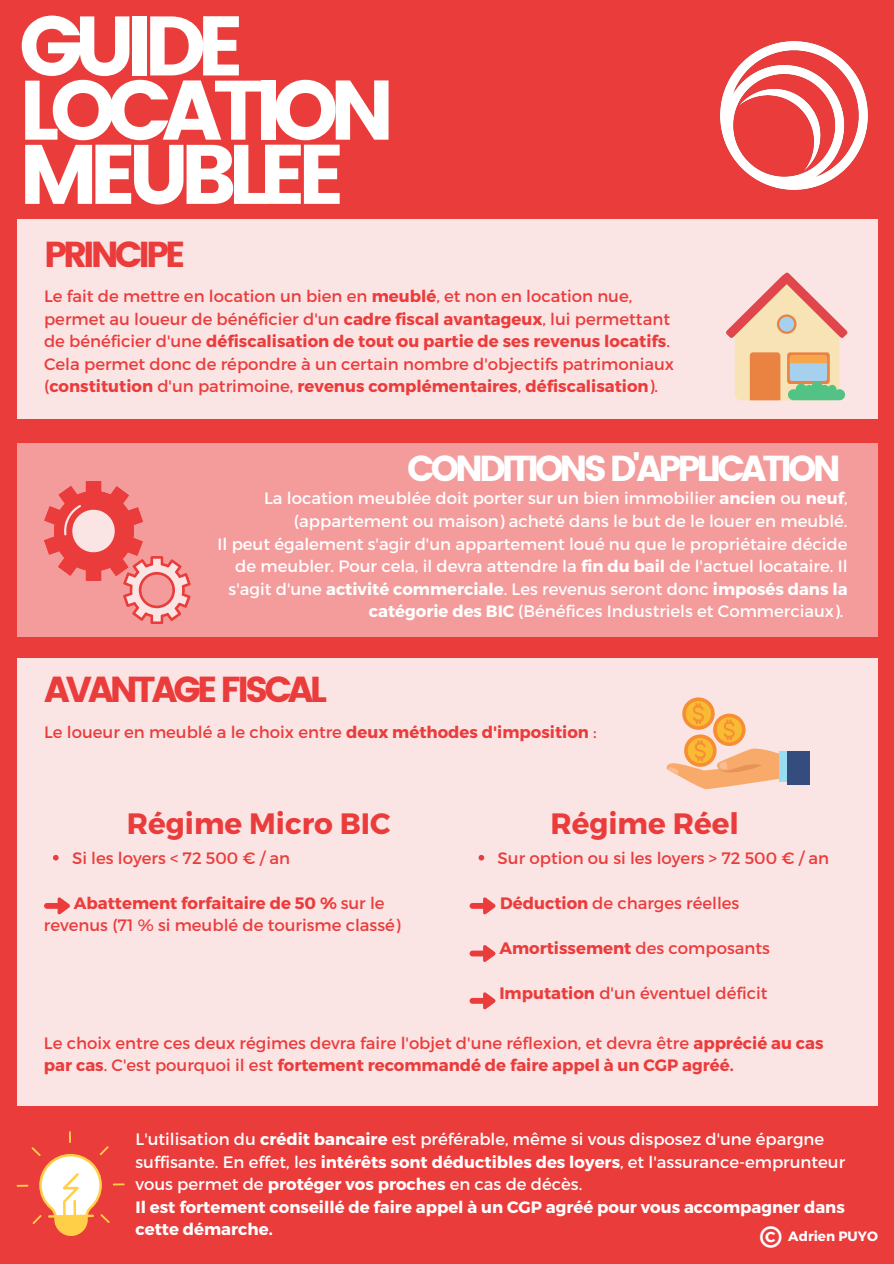
<style>
.page{position:relative;width:894px;height:1264px;background:#fff}
.page>*{position:absolute;margin:0;border:0;box-sizing:border-box;transform-origin:0 0}
.t1{font:84px/64.2px "Poppins";letter-spacing:-.11em;color:#fff}
.t2{font:36px "Poppins";letter-spacing:-.11em;color:#fff}
.t3{font:36px "Poppins";letter-spacing:-.11em;color:#eb3c3c}
.t4{font:700 31.5px "Montserrat";color:#fff}
.t5{font:700 29.4px "Montserrat";color:#eb3c3c}
.t6{font:16.5px/22.5px "Montserrat";color:#eb3c3c}
.t7{font:16.5px/22.5px "Montserrat";color:#fff;text-align:right}
.t8{font:700 16.5px/22.5px "Montserrat";color:#fff}
.t9{font:700 16.5px "Montserrat";color:#eb3c3c}
.t10{font:700 13.5px "Montserrat";color:#fff}
.s1{font-weight:700}
.s2{font-weight:400}
</style>
<div class="page">
<div style="left:0;top:0;width:893px;height:1263px;background:#eb3c3c"></div>
<div style="left:17px;top:219px;width:860px;height:200px;background:#fbe4e4"></div>
<div style="left:17px;top:443px;width:860px;height:193px;background:#f49c9c"></div>
<div style="left:17px;top:658px;width:860px;height:447px;background:#fbe4e4"></div>
<svg style="left:17px;top:1131px;width:107px;height:104px"></svg>
<svg style="left:44px;top:897px;width:26px;height:17px"></svg>
<svg style="left:53px;top:854px;width:6px;height:6px"></svg>
<svg style="left:478px;top:854px;width:6px;height:6px"></svg>
<svg style="left:469px;top:897px;width:26px;height:17px"></svg>
<svg style="left:469px;top:992px;width:26px;height:17px"></svg>
<svg style="left:469px;top:945px;width:26px;height:17px"></svg>
<svg style="left:726px;top:272px;width:121px;height:128px"></svg>
<svg style="left:44px;top:481px;width:146px;height:143px"></svg>
<div style="left:779px;top:751px;width:10px;height:31px;background:#98ddf1"></div>
<div style="left:786px;top:751px;width:23px;height:33px;background:#344c7e"></div>
<svg style="left:682px;top:697px;width:32px;height:32px"></svg>
<svg style="left:685px;top:701px;width:25px;height:25px"></svg>
<svg style="left:666px;top:704px;width:113px;height:85px"></svg>
<img style="left:720px;top:42px;width:147px;height:147px">
<p class="t1" style="left:19px;top:14px;width:227px">GUIDE</p>
<p class="t1" style="left:19px;top:79px;width:377px">LOCATION<br>MEUBLEE</p>
<p class="t3" style="left:44px;top:233px;width:143px">PRINCIPE</p>
<p class="t6" style="left:44px;top:284px;width:631px">Le fait de mettre en location un bien en <span class="s1">meublé</span>, et non en location nue, permet au loueur de bénéficier d'un <span class="s1">cadre fiscal avantageux</span>, lui permettant de bénéficier d'une <span class="s1">défiscalisation de tout ou partie de ses revenus locatifs</span>.<br>Cela permet donc de répondre à un certain nombre d'objectifs patrimoniaux (<span class="s1">constitution</span> d'un patrimoine, <span class="s1">revenus complémentaires</span>, <span class="s1">défiscalisation</span>).</p>
<p class="t2" style="left:407px;top:447px;width:435px">CONDITIONS D'APPLICATION</p>
<p class="t7" style="left:264px;top:486px;width:585px">La location meublée doit porter sur un bien immobilier <span class="s1">ancien</span> ou <span class="s1">neuf</span>, (appartement ou maison) acheté dans le but de le louer en meublé.</p>
<p class="t7" style="left:217px;top:531px;width:631px">Il peut également s'agir d'un appartement loué nu que le propriétaire décide de meubler. Pour cela, il devra attendre la <span class="s1">fin du bail</span> de l'actuel locataire. Il s'agit d'une <span class="s1">activité commerciale</span>. Les revenus seront donc <span class="s1">imposés dans la catégorie des BIC</span> (Bénéfices Industriels et Commerciaux).</p>
<p class="t3" style="left:44px;top:668px;width:284px">AVANTAGE FISCAL</p>
<p class="t6" style="left:44px;top:720px;width:554px">Le loueur en meublé a le choix entre <span class="s1">deux méthodes d'imposition</span> :</p>
<p class="t5" style="left:127px;top:804px;width:265px">Régime Micro BIC</p>
<p class="t5" style="left:550px;top:804px;width:190px">Régime Réel</p>
<p class="t6" style="left:72px;top:846px;width:220px">Si les loyers &lt; 72 500 € / an</p>
<p class="t6" style="left:44px;top:891px;width:358px;text-indent:30px"><span class="s1">Abattement forfaitaire de 50 %</span> sur le revenus (71 % si meublé de tourisme classé)</p>
<p class="t6" style="left:497px;top:846px;width:333px">Sur option ou si les loyers &gt; 72 500 € / an</p>
<p class="t6" style="left:500px;top:891px;width:240px"><span class="s1">Déduction</span> de charges réelles</p>
<p class="t9" style="left:499px;top:937px;width:272px">Amortissement <span class="s2">des composants</span></p>
<p class="t6" style="left:499px;top:981px;width:269px"><span class="s1">Imputation</span> d'un éventuel déficit</p>
<p class="t6" style="left:44px;top:1030px;width:780px">Le choix entre ces deux régimes devra faire l'objet d'une réflexion, et devra être <span class="s1">apprécié au cas par cas</span>. C'est pourquoi il est <span class="s1">fortement recommandé de faire appel à un CGP agréé.</span></p>
<p class="t7" style="left:135px;top:1127px;width:711px;text-align:left">L'utilisation du <span class="s1">crédit bancaire</span> est préférable, même si vous disposez d'une épargne suffisante. En effet, les <span class="s1">intérêts sont déductibles des loyers</span>, et l'assurance-emprunteur vous permet de <span class="s1">protéger vos proches</span> en cas de décès.</p>
<p class="t8" style="left:135px;top:1194px;width:710px">Il est fortement conseillé de faire appel à un CGP agréé pour vous accompagner dans cette démarche.</p>
<p class="t4" style="left:759px;top:1216px;width:24px">©</p>
<p class="t10" style="left:788px;top:1226px;width:91px">Adrien PUYO</p>
</div>
